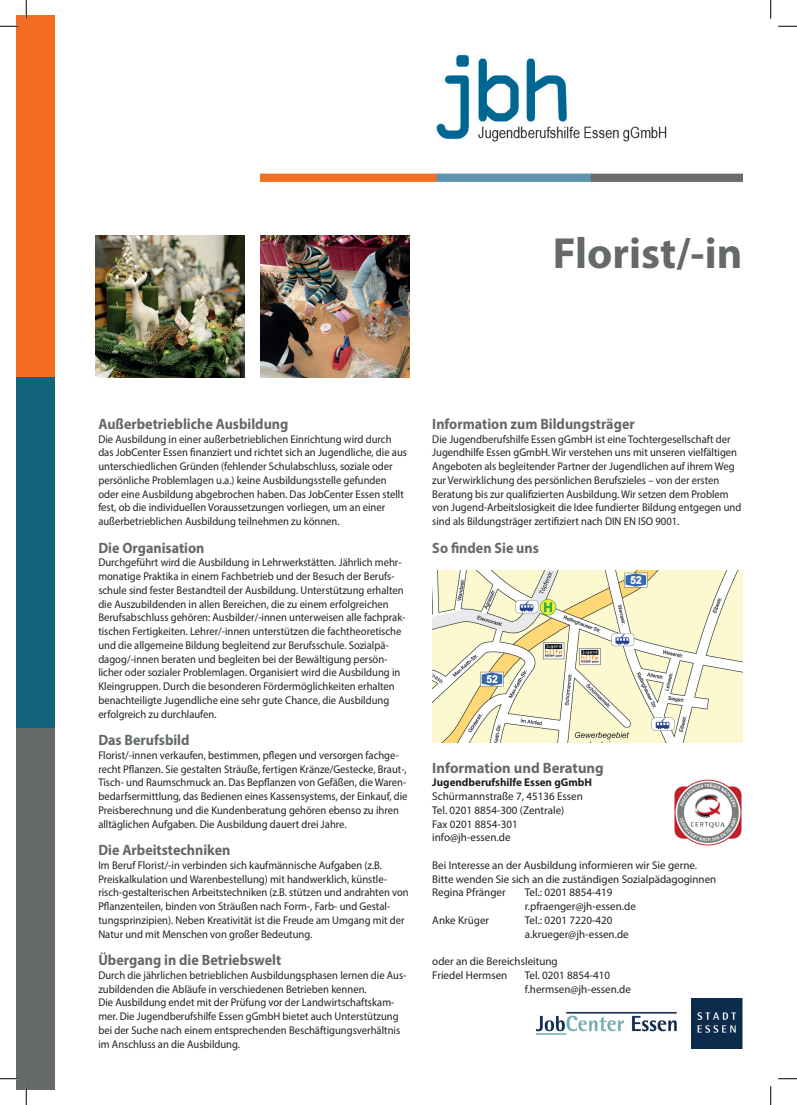
<style>
.page{position:relative;width:797px;height:1105px;background:#fff}
.page>*{position:absolute;margin:0;border:0;box-sizing:border-box;transform-origin:0 0}
.t1{font:700 43.75px "Myriad Pro";color:#656969}
.t2{font:700 15px "Myriad Pro";color:#656969;scale:.94 1}
.t3{font:700 15px "Myriad Pro";color:#656969}
.t4{font:11.25px/13.8px "Myriad Pro";color:#231f20;scale:.94 1}
.t5{font:11.25px/13.8px "Myriad Pro";color:#231f20}
.t6{font:700 11.25px "Myriad Pro";color:#231f20}
</style>
<div class="page">
<img style="left:260px;top:54px;width:482px;height:129px">
<img style="left:674px;top:779px;width:68px;height:67px">
<img style="left:432px;top:570px;width:310px;height:173px">
<img style="left:96px;top:236px;width:148px;height:141px">
<img style="left:260px;top:236px;width:149px;height:141px">
<div style="left:16px;top:728px;width:39px;height:361px;background:#656969"></div>
<div style="left:16px;top:377px;width:39px;height:351px;background:#12647d"></div>
<div style="left:16px;top:16px;width:39px;height:361px;background:#f36e22"></div>
<img style="left:536px;top:1011px;width:141px;height:24px">
<img style="left:691px;top:998px;width:51px;height:50px">
<svg style="left:0;top:25px;width:19px;height:2px"></svg>
<svg style="left:778px;top:25px;width:19px;height:2px"></svg>
<svg style="left:0;top:1078px;width:19px;height:1px"></svg>
<svg style="left:778px;top:1078px;width:19px;height:1px"></svg>
<svg style="left:25px;top:0;width:2px;height:19px"></svg>
<svg style="left:25px;top:1086px;width:2px;height:19px"></svg>
<svg style="left:770px;top:0;width:1px;height:19px"></svg>
<svg style="left:770px;top:1086px;width:1px;height:19px"></svg>
<h1 class="t1" style="left:552px;top:225px;width:191px">Florist/-in</h1>
<h2 class="t2" style="left:98px;top:414px;width:204px">Außerbetriebliche Ausbildung</h2>
<p class="t4" style="left:98px;top:432px;width:330px">Die Ausbildung in einer außerbetrieblichen Einrichtung wird durch das JobCenter Essen finanziert und richtet sich an Jugendliche, die aus unterschiedlichen Gründen (fehlender Schulabschluss, soziale oder persönliche Problemlagen u.a.) keine Ausbildungsstelle gefunden oder eine Ausbildung abgebrochen haben. Das JobCenter Essen stellt fest, ob die individuellen Voraussetzungen vorliegen, um an einer außerbetrieblichen Ausbildung teilnehmen zu können.</p>
<h2 class="t2" style="left:98px;top:538px;width:114px">Die Organisation</h2>
<p class="t4" style="left:98px;top:555px;width:328px">Durchgeführt wird die Ausbildung in Lehrwerkstätten. Jährlich mehr&shy;monatige Praktika in einem Fachbetrieb und der Besuch der Berufs&shy;schule sind fester Bestandteil der Ausbildung. Unterstützung erhalten die Auszubildenden in allen Bereichen, die zu einem erfolgreichen Berufsabschluss gehören: Ausbilder/-innen unterweisen alle fachprak&shy;tischen Fertigkeiten. Lehrer/-innen unterstützen die fachtheoretische und die allgemeine Bildung begleitend zur Berufsschule. Sozialpä&shy;dagog/-innen beraten und begleiten bei der Bewältigung persön&shy;licher oder sozialer Problemlagen. Organisiert wird die Ausbildung in Kleingruppen. Durch die besonderen Fördermöglichkeiten erhalten benachteiligte Jugendliche eine sehr gute Chance, die Ausbildung erfolgreich zu durchlaufen.</p>
<h2 class="t2" style="left:98px;top:730px;width:99px">Das Berufsbild</h2>
<p class="t4" style="left:98px;top:748px;width:330px">Florist/-innen verkaufen, bestimmen, pflegen und versorgen fachge&shy;recht Pflanzen. Sie gestalten Sträuße, fertigen Kränze/Gestecke, Braut-, Tisch- und Raumschmuck an. Das Bepflanzen von Gefäßen, die Waren&shy;bedarfsermittlung, das Bedienen eines Kassensystems, der Einkauf, die Preisberechnung und die Kundenberatung gehören ebenso zu ihren alltäglichen Aufgaben. Die Ausbildung dauert drei Jahre.</p>
<h2 class="t2" style="left:98px;top:840px;width:142px">Die Arbeitstechniken</h2>
<p class="t4" style="left:98px;top:858px;width:332px">Im Beruf Florist/-in verbinden sich kaufmännische Aufgaben (z.B.<br>Preiskalkulation und Warenbestellung) mit handwerklich, künstle&shy;risch-gestalterischen Arbeitstechniken (z.B. stützen und andrahten von Pflanzenteilen, binden von Sträußen nach Form-, Farb- und Gestal&shy;tungsprinzipien). Neben Kreativität ist die Freude am Umgang mit der Natur und mit Menschen von großer Bedeutung.</p>
<h2 class="t2" style="left:98px;top:950px;width:196px">Übergang in die Betriebswelt</h2>
<p class="t4" style="left:98px;top:968px;width:329px">Durch die jährlichen betrieblichen Ausbildungsphasen lernen die Aus&shy;zubildenden die Abläufe in verschiedenen Betrieben kennen.<br>Die Ausbildung endet mit der Prüfung vor der Landwirtschaftskam&shy;mer. Die Jugendberufshilfe Essen gGmbH bietet auch Unterstützung bei der Suche nach einem entsprechenden Beschäftigungsverhältnis im Anschluss an die Ausbildung.</p>
<h2 class="t2" style="left:432px;top:414px;width:217px">Information zum Bildungsträger</h2>
<p class="t4" style="left:432px;top:432px;width:330px">Die Jugendberufshilfe Essen gGmbH ist eine Tochtergesellschaft der Jugendhilfe Essen gGmbH. Wir verstehen uns mit unseren vielfältigen Angeboten als begleitender Partner der Jugendlichen auf ihrem Weg zur Verwirklichung des persönlichen Berufszieles – von der ersten Beratung bis zur qualifizierten Ausbildung. Wir setzen dem Problem von Jugend-Arbeitslosigkeit die Idee fundierter Bildung entgegen und sind als Bildungsträger zertifiziert nach DIN EN ISO 9001.</p>
<h2 class="t2" style="left:432px;top:538px;width:115px">So finden Sie uns</h2>
<h2 class="t3" style="left:432px;top:758px;width:173px">Information und Beratung</h2>
<p class="t6" style="left:432px;top:775px;width:161px">Jugendberufshilfe Essen gGmbH</p>
<p class="t5" style="left:432px;top:789px;width:152px">Schürmannstraße 7, 45136 Essen<br>Tel. 0201 8854-300 (Zentrale)<br>Fax 0201 8854-301 info@jh-essen.de</p>
<p class="t5" style="left:432px;top:858px;width:285px">Bei Interesse an der Ausbildung informieren wir Sie gerne.<br>Bitte wenden Sie sich an die zuständigen Sozialpädagoginnen<br>Regina Pfränger</p>
<p class="t5" style="left:525px;top:885px;width:113px">Tel.: 0201 8854-419 r.pfraenger@jh-essen.de</p>
<p class="t5" style="left:432px;top:913px;width:58px">Anke Krüger</p>
<p class="t5" style="left:525px;top:913px;width:105px">Tel.: 0201 7220-420 a.krueger@jh-essen.de</p>
<p class="t5" style="left:432px;top:954px;width:127px">oder an die Bereichsleitung<br>Friedel Hermsen</p>
<p class="t5" style="left:525px;top:968px;width:108px">Tel. 0201 8854-410 f.hermsen@jh-essen.de</p>
</div>
